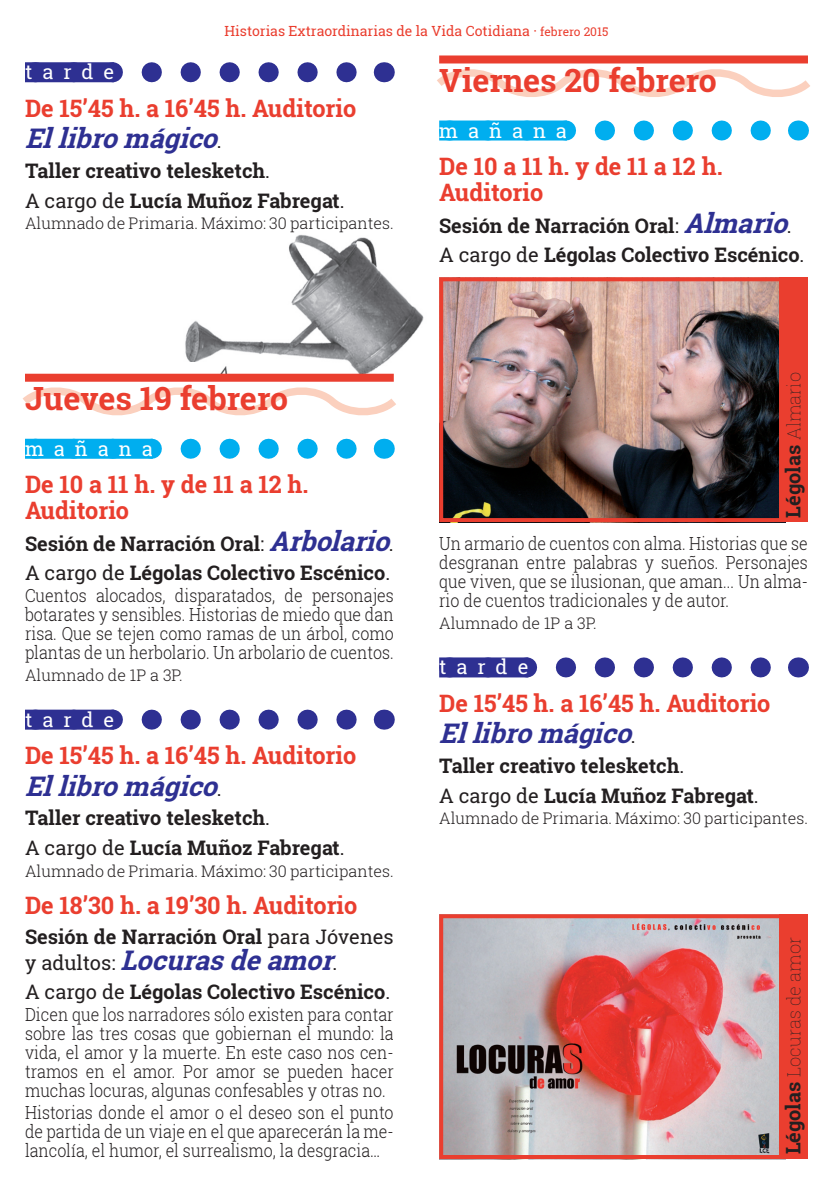
<style>
.page{position:relative;width:833px;height:1184px;background:#fff}
.page>*{position:absolute;margin:0;border:0;box-sizing:border-box;transform-origin:0 0}
._15DIA{font:700 32px "Roboto Slab";color:#ea3e2f}
._15TEXTO{font:italic 700 27px "Roboto Slab";color:#2e3092}
._15HORAYLUGAR{font:700 24px "Roboto Slab";color:#ea3e2f}
._15HORAYLUGAR2ª{font:700 24px "Roboto Slab";color:#ea3e2f}
._15TEXTO-2{font:700 20px "Roboto Slab";color:#231f20}
._15TARDE{font:20px "Roboto Slab";letter-spacing:.5em;color:#fff}
._15PIEDEFOTO{font:700 20px "Roboto Slab";color:#231f20}
._15MAÑANA{font:20px "Roboto Slab";letter-spacing:.5em;color:#fff}
._15CURRICULUM{font:300 18px/19px "Roboto Slab";color:#231f20;text-align:justify;scale:.89 1}
._15PIEDEFOTO-2{font:100 18px "Roboto Slab";color:#231f20}
._15COLABORA-DESTINAT{font:300 16px "Roboto Slab";color:#231f20}
.t1{font:14px "Roboto Slab";color:#ea3e2f}
.s1{font-size:12px}
.s2{font-weight:400;font-style:normal;font-size:20px;color:#231f20}
.s3{font-weight:400}
.s4{font-style:italic;font-size:27px;color:#2e3092}
.s5{font-weight:100;font-size:18px}
.s6{font-weight:700;font-size:20px}
</style>
<div class="page">
<img style="left:185px;top:234px;width:239px;height:142px">
<img style="left:37px;top:362px;width:254px;height:12px">
<div style="left:25px;top:374px;width:368px;height:8px;background:#ea3e2f"></div>
<svg style="left:22px;top:377px;width:374px;height:39px"></svg>
<svg style="left:153px;top:439px;width:204px;height:20px"></svg>
<svg style="left:383px;top:439px;width:1px;height:20px"></svg>
<div style="left:25px;top:439px;width:128px;height:20px;background:#00aeef"></div>
<svg style="left:114px;top:710px;width:243px;height:20px"></svg>
<svg style="left:383px;top:710px;width:1px;height:20px"></svg>
<div style="left:25px;top:710px;width:89px;height:20px;background:#2e3092"></div>
<div style="left:439px;top:55px;width:368px;height:8px;background:#ea3e2f"></div>
<svg style="left:437px;top:59px;width:373px;height:38px"></svg>
<svg style="left:567px;top:121px;width:204px;height:20px"></svg>
<svg style="left:797px;top:121px;width:1px;height:20px"></svg>
<div style="left:439px;top:121px;width:128px;height:20px;background:#00aeef"></div>
<svg style="left:528px;top:657px;width:243px;height:20px"></svg>
<svg style="left:797px;top:657px;width:1px;height:20px"></svg>
<div style="left:439px;top:657px;width:89px;height:20px;background:#2e3092"></div>
<img style="left:444px;top:919px;width:335px;height:235px">
<div style="left:439px;top:914px;width:346px;height:245px;border:4px solid #ea3e2f"></div>
<div style="left:779px;top:914px;width:28px;height:245px;background:#ea3e2f"></div>
<img style="left:444px;top:282px;width:335px;height:235px">
<div style="left:439px;top:277px;width:346px;height:245px;border:4px solid #ea3e2f"></div>
<div style="left:779px;top:277px;width:28px;height:245px;background:#ea3e2f"></div>
<svg style="left:114px;top:62px;width:243px;height:20px"></svg>
<svg style="left:383px;top:62px;width:1px;height:20px"></svg>
<div style="left:25px;top:62px;width:89px;height:20px;background:#2e3092"></div>
<p class="t1" style="left:224px;top:21px;width:385px">Historias Extraordinarias de la Vida Cotidiana · <span class="s1">febrero 2015</span></p>
<p class="_15TARDE" style="left:25px;top:58px;width:91px">tarde</p>
<p class="_15HORAYLUGAR" style="left:25px;top:91px;width:333px">De 15’45 h. a 16’45 h. Auditorio</p>
<p class="_15TEXTO" style="left:25px;top:120px;width:203px">Ellibromágico<span class="s2">.</span></p>
<p class="_15TEXTO-2" style="left:25px;top:157px;width:246px">Taller creativo telesketch<span class="s3">.</span></p>
<p class="_15TEXTO-2" style="left:25px;top:187px;width:321px"><span class="s3">A cargo de</span> Lucía Muñoz Fabregat<span class="s3">.</span></p>
<p class="_15COLABORA-DESTINAT" style="left:25px;top:213px;width:370px">Alumnado de Primaria. Máximo: 30 participantes.</p>
<p class="_15DIA" style="left:25px;top:376px;width:264px">Jueves 19 febrero</p>
<p class="_15MAÑANA" style="left:25px;top:435px;width:129px">mañana</p>
<p class="_15HORAYLUGAR" style="left:25px;top:468px;width:285px">De 10 a 11 h. y de 11 a 12 h.</p>
<p class="_15HORAYLUGAR2ª" style="left:25px;top:494px;width:106px">Auditorio</p>
<p class="_15TEXTO-2" style="left:25px;top:530px;width:375px">Sesión de Narración Oral<span class="s3">:</span> <span class="s4">Arbolario</span><span class="s3">.</span></p>
<p class="_15TEXTO-2" style="left:25px;top:559px;width:366px"><span class="s3">A cargo de</span> Légolas Colectivo Escénico<span class="s3">.</span></p>
<p class="_15CURRICULUM" style="left:25px;top:586px;width:416px">Cuentos alocados, disparatados, de personajes botarates y sensibles. Historias de miedo que dan risa. Que se tejen como ramas de un árbol, como plantas de un herbolario. Un arbolario de cuentos.</p>
<p class="_15COLABORA-DESTINAT" style="left:25px;top:664px;width:159px">Alumnado de 1P a 3P.</p>
<p class="_15TARDE" style="left:25px;top:706px;width:91px">tarde</p>
<p class="_15HORAYLUGAR" style="left:25px;top:739px;width:333px">De 15’45 h. a 16’45 h. Auditorio</p>
<p class="_15TEXTO" style="left:25px;top:767px;width:203px">Ellibromágico<span class="s2">.</span></p>
<p class="_15TEXTO-2" style="left:25px;top:804px;width:246px">Taller creativo telesketch<span class="s3">.</span></p>
<p class="_15TEXTO-2" style="left:25px;top:834px;width:321px"><span class="s3">A cargo de</span> Lucía Muñoz Fabregat<span class="s3">.</span></p>
<p class="_15COLABORA-DESTINAT" style="left:25px;top:860px;width:370px">Alumnado de Primaria. Máximo: 30 participantes.</p>
<p class="_15HORAYLUGAR" style="left:25px;top:889px;width:334px">De 18’30 h. a 19’30 h. Auditorio</p>
<p class="_15TEXTO-2" style="left:25px;top:923px;width:370px">Sesión de Narración Oral <span class="s3">para Jóvenes</span></p>
<p class="_15TEXTO" style="left:25px;top:941px;width:318px"><span class="s2">y a d u l t o s :</span> Locurasdeamor<span class="s2">.</span></p>
<p class="_15TEXTO-2" style="left:25px;top:978px;width:366px"><span class="s3">A cargo de</span> Légolas Colectivo Escénico<span class="s3">.</span></p>
<p class="_15CURRICULUM" style="left:25px;top:1005px;width:416px">Dicen que los narradores sólo existen para contar sobre las tres cosas que gobiernan el mundo: la vida, el amor y la muerte. En este caso nos cen&shy;tramos en el amor. Por amor se pueden hacer muchas locuras, algunas confesables y otras no.</p>
<p class="_15CURRICULUM" style="left:25px;top:1102px;width:416px">Historias donde el amor o el deseo son el punto de partida de un viaje en el que aparecerán la me&shy;lancolía, el humor, el surrealismo, la desgracia…</p>
<p class="_15DIA" style="left:439px;top:58px;width:279px">Viernes 20 febrero</p>
<p class="_15MAÑANA" style="left:439px;top:117px;width:129px">mañana</p>
<p class="_15HORAYLUGAR" style="left:439px;top:150px;width:285px">De 10 a 11 h. y de 11 a 12 h.</p>
<p class="_15HORAYLUGAR2ª" style="left:439px;top:176px;width:106px">Auditorio</p>
<p class="_15TEXTO-2" style="left:439px;top:212px;width:359px">Sesión de Narración Oral<span class="s3">:</span> <span class="s4">Almario</span><span class="s3">.</span></p>
<p class="_15TEXTO-2" style="left:439px;top:241px;width:366px"><span class="s3">A cargo de</span> Légolas Colectivo Escénico<span class="s3">.</span></p>
<p class="_15PIEDEFOTO" style="left:779px;top:517px;width:147px;rotate:-90deg">Légolas <span class="s5">Almario</span></p>
<p class="_15CURRICULUM" style="left:439px;top:534px;width:416px">Un armario de cuentos con alma. Historias que se desgranan entre palabras y sueños. Personajes que viven, que se ilusionan, que aman... Un alma&shy;rio de cuentos tradicionales y de autor.</p>
<p class="_15COLABORA-DESTINAT" style="left:439px;top:612px;width:159px">Alumnado de 1P a 3P.</p>
<p class="_15TARDE" style="left:439px;top:653px;width:91px">tarde</p>
<p class="_15HORAYLUGAR" style="left:439px;top:687px;width:333px">De 15’45 h. a 16’45 h. Auditorio</p>
<p class="_15TEXTO" style="left:439px;top:715px;width:203px">Ellibromágico<span class="s2">.</span></p>
<p class="_15TEXTO-2" style="left:439px;top:752px;width:246px">Taller creativo telesketch<span class="s3">.</span></p>
<p class="_15TEXTO-2" style="left:439px;top:782px;width:321px"><span class="s3">A cargo de</span> Lucía Muñoz Fabregat<span class="s3">.</span></p>
<p class="_15COLABORA-DESTINAT" style="left:439px;top:808px;width:370px">Alumnado de Primaria. Máximo: 30 participantes.</p>
<p class="_15PIEDEFOTO-2" style="left:781px;top:1154px;width:219px;rotate:-90deg"><span class="s6">Légolas</span> Locuras de amor</p>
</div>
